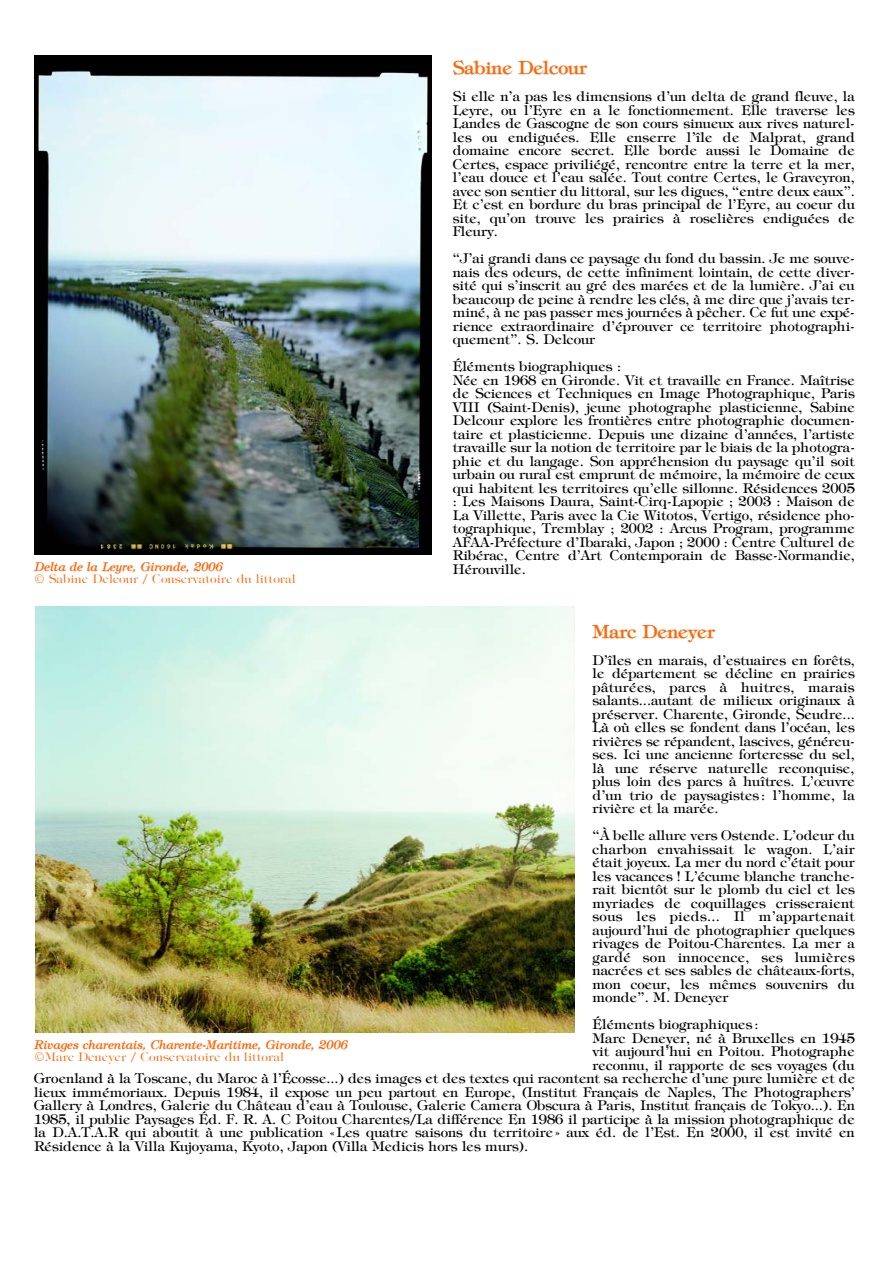
<style>
.page{position:relative;width:893px;height:1263px;background:#fff}
.page>*{position:absolute;margin:0;border:0;box-sizing:border-box;transform-origin:0 0}
.t1{font:18px "ADELLE40";color:#ff6609}
.t2{font:13.5px/13.5px "ADELLE20";color:#000;text-align:justify}
.t3{font:italic 12px "ADELLE40";color:#ff6609}
.t4{font:12px "ADELLE";color:#ff6609}
</style>
<div class="page">
<div style="left:34px;top:55px;width:397px;height:499px;background:#000"></div>
<img style="left:38px;top:70px;width:390px;height:480px">
<img style="left:36px;top:606px;width:538px;height:426px">
<h1 class="t1" style="left:453px;top:61px;width:136px">Sabine Delcour</h1>
<p class="t2" style="left:453px;top:91px;width:404px">Si elle n’a pas les dimensions d’un delta de grand fleuve, la Leyre, ou l’Eyre en a le fonctionnement. Elle traverse les Landes de Gascogne de son cours sinueux aux rives naturel&shy;les ou endiguées. Elle enserre l’île de Malprat, grand domaine encore secret. Elle borde aussi le Domaine de Certes, espace priviliégé, rencontre entre la terre et la mer, l’eau douce et l’eau salée. Tout contre Certes, le Graveyron, avec son sentier du littoral, sur les digues, “entre deux eaux”.<br>Et c’est en bordure du bras principal de l’Eyre, au coeur du site, qu’on trouve les prairies à roselières endiguées de Fleury.</p>
<p class="t2" style="left:453px;top:253px;width:404px">“J’ai grandi dans ce paysage du fond du bassin. Je me souve&shy;nais des odeurs, de cette infiniment lointain, de cette diver&shy;sité qui s’inscrit au gré des marées et de la lumière. J’ai eu beaucoup de peine à rendre les clés, à me dire que j’avais ter&shy;miné, à ne pas passer mes journées à pêcher. Ce fut une expé&shy;rience extraordinaire d’éprouver ce territoire photographi&shy;quement”. S. Delcour</p>
<p class="t2" style="left:453px;top:361px;width:404px;text-align:left">Éléments biographiques :<br>Née en 1968 en Gironde. Vit et travaille en France. Maîtrise de Sciences et Techniques en Image Photographique, Paris VIII (Saint-Denis), jeune photographe plasticienne, Sabine Delcour explore les frontières entre photographie documen&shy;taire et plasticienne. Depuis une dizaine d’années, l’artiste travaille sur la notion de territoire par le biais de la photogra&shy;phie et du langage. Son appréhension du paysage qu’il soit urbain ou rural est emprunt de mémoire, la mémoire de ceux qui habitent les territoires qu’elle sillonne. Résidences 2005 : Les Maisons Daura, Saint-Cirq-Lapopie ; 2003 : Maison de La Villette, Paris avec la Cie Witotos, Vertigo, résidence pho&shy;tographique, Tremblay ; 2002 : Arcus Program, programme AFAA-Préfecture d’Ibaraki, Japon ; 2000 : Centre Culturel de Ribérac, Centre d’Art Contemporain de Basse-Normandie,</p>
<p class="t3" style="left:34px;top:559px;width:190px">Delta de la Leyre, Gironde, 2006</p>
<p class="t2" style="left:453px;top:563px;width:74px">Hérouville.</p>
<p class="t4" style="left:34px;top:574px;width:263px">© Sabine Delcour / Conservatoire du littoral</p>
<h1 class="t1" style="left:593px;top:624px;width:124px">Marc Deneyer</h1>
<p class="t2" style="left:593px;top:654px;width:264px">D’îles en marais, d’estuaires en forêts, le département se décline en prairies pâturées, parcs à huitres, marais salants...autant de milieux originaux à préserver. Charente, Gironde, Seudre...<br>Là où elles se fondent dans l’océan, les rivières se répandent, lascives, généreu&shy;ses. Ici une ancienne forteresse du sel, là une réserve naturelle reconquise, plus loin des parcs à huîtres. L’œuvre d’un trio de paysagistes : l’homme, la rivière et la marée.</p>
<p class="t2" style="left:593px;top:830px;width:264px">“À belle allure vers Ostende. L’odeur du charbon envahissait le wagon. L’air était joyeux. La mer du nord c’était pour les vacances ! L’écume blanche tranche&shy;rait bientôt sur le plomb du ciel et les myriades de coquillages crisseraient sous les pieds... Il m’appartenait aujourd’hui de photographier quelques rivages de Poitou-Charentes. La mer a gardé son innocence, ses lumières nacrées et ses sables de châteaux-forts, mon coeur, les mêmes souvenirs du monde”. M. Deneyer</p>
<p class="t2" style="left:593px;top:1019px;width:167px">Éléments biographiques :</p>
<p class="t2" style="left:593px;top:1032px;width:264px">Marc Deneyer, né à Bruxelles en 1945</p>
<p class="t2" style="left:593px;top:1046px;width:264px">vit aujourd’hui en Poitou. Photographe</p>
<p class="t2" style="left:593px;top:1059px;width:264px">reconnu, il rapporte de ses voyages (du</p>
<p class="t2" style="left:34px;top:1073px;width:823px">Groenland à la Toscane, du Maroc à l’Écosse...) des images et des textes qui racontent sa recherche d’une pure lumière et de</p>
<p class="t2" style="left:34px;top:1086px;width:822px">lieux immémoriaux. Depuis 1984, il expose un peu partout en Europe, (Institut Français de Naples, The Photographers’</p>
<p class="t2" style="left:34px;top:1100px;width:822px">Gallery à Londres, Galerie du Château d’eau à Toulouse, Galerie Camera Obscura à Paris, Institut français de Tokyo...). En</p>
<p class="t2" style="left:34px;top:1113px;width:822px">1985, il publie Paysages Éd. F. R. A. C Poitou Charentes/La différence En 1986 il participe à la mission photographique de</p>
<p class="t2" style="left:34px;top:1127px;width:822px">la D.A.T.A.R qui aboutit à une publication «Les quatre saisons du territoire » aux éd. de l’Est. En 2000, il est invité en</p>
<p class="t2" style="left:34px;top:1140px;width:496px">Résidence à la Villa Kujoyama, Kyoto, Japon (Villa Medicis hors les murs).</p>
<p class="t3" style="left:34px;top:1038px;width:315px">Rivages charentais, Charente-Maritime, Gironde, 2006</p>
<p class="t4" style="left:34px;top:1052px;width:252px">©Marc Deneyer / Conservatoire du littoral</p>
</div>
